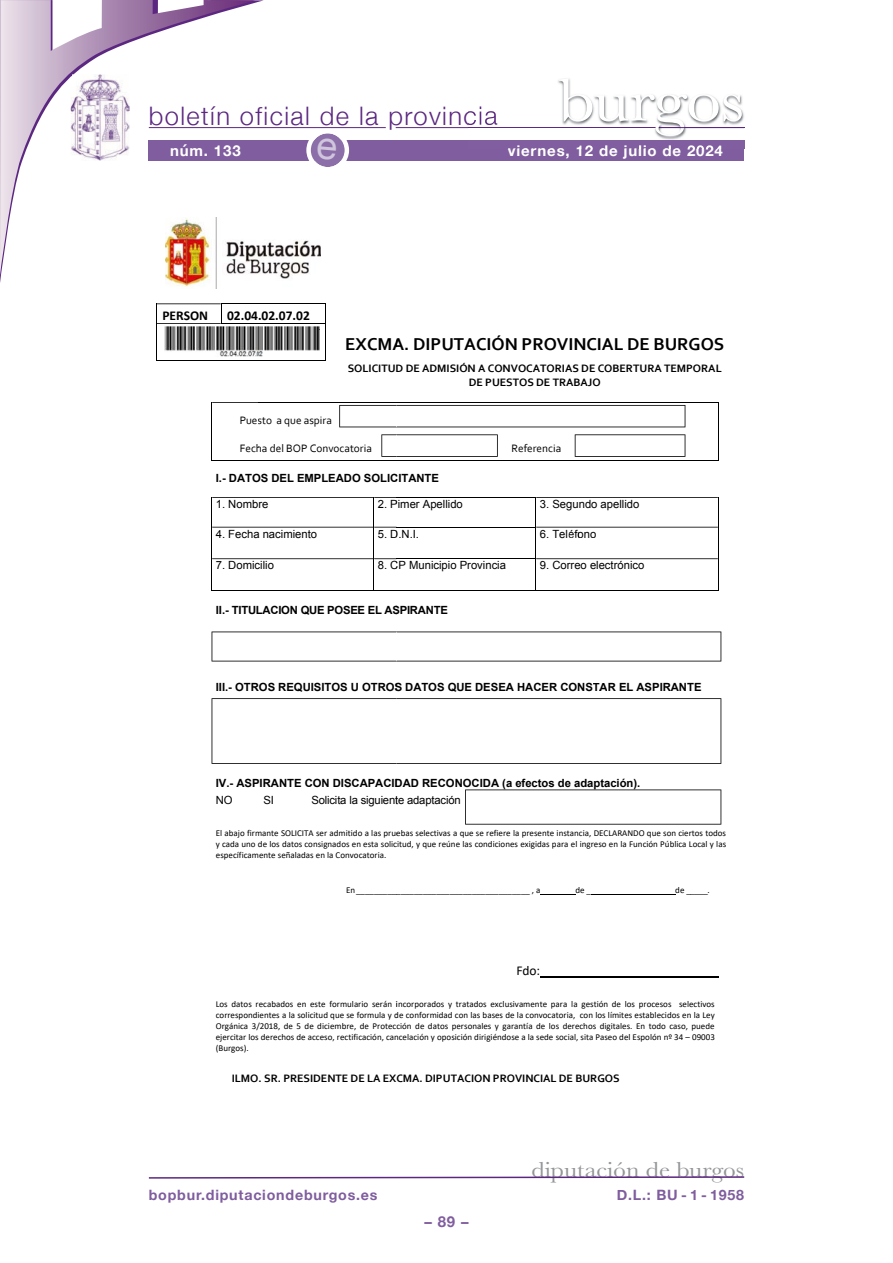
<style>
.page{position:relative;width:893px;height:1263px;background:#fff}
.page>*{position:absolute;margin:0;border:0;box-sizing:border-box;transform-origin:0 0}
.t1{font:63px "Baskerville";letter-spacing:-.01em;color:#fff;scale:1.12 1}
.t2{font:300 25.5px "Helvetica Neue";letter-spacing:.055em;color:#5c2781}
.t3{font:22.5px "Baskerville";color:#939598;scale:1.12 1}
.t4{font:700 18px "Corbel";color:#000}
.t5{font:700 15px "Helvetica Neue";letter-spacing:.055em;color:#fff}
.t6{font:700 15px "Helvetica Neue";color:#7f5d9e}
.t7{font:700 14.25px "Helvetica Neue";letter-spacing:.055em;color:#7f5d9e}
.t8{font:700 13.5px "Calibri";color:#000}
.t9{font:13.5px "Calibri";color:#000}
.t10{font:11.25px "Arial";color:#000}
.t11{font:700 11.25px "Arial";color:#000}
.t12{font:700 11.25px/13.8px "Corbel";color:#000;text-align:center}
.t13{font:11.25px "Corbel";color:#000}
.t14{font:700 11.25px "Arial";letter-spacing:-.02em;color:#000}
.t15{font:9px/10.9px "Calibri";color:#000}
</style>
<div class="page">
<hr style="left:396px;top:127px;width:348px;height:1px;background:#5c2781">
<hr style="left:149px;top:127px;width:237px;height:1px;background:#5c2781">
<svg style="left:0;top:0;width:255px;height:275px"></svg>
<div style="left:149px;top:140px;width:595px;height:20px;background:#7f5d9e"></div>
<svg style="left:148px;top:1176px;width:597px;height:3px"></svg>
<img style="left:468px;top:78px;width:277px;height:71px">
<img style="left:468px;top:127px;width:191px;height:1px">
<img style="left:468px;top:140px;width:276px;height:9px">
<img style="left:508px;top:145px;width:61px;height:4px">
<hr style="left:659px;top:127px;width:85px;height:1px;background:#5c2781">
<img style="left:71px;top:74px;width:59px;height:87px">
<img style="left:165px;top:217px;width:156px;height:72px">
<hr style="left:212px;top:402px;width:46px;height:1px;background:#000">
<hr style="left:212px;top:402px;width:1px;height:58px;background:#000">
<hr style="left:212px;top:460px;width:46px;height:1px;background:#000">
<svg style="left:156px;top:303px;width:170px;height:58px"></svg>
<hr style="left:258px;top:360px;width:67px;height:1px;background:#000">
<hr style="left:325px;top:330px;width:1px;height:30px;background:#000">
<hr style="left:258px;top:402px;width:138px;height:1px;background:#000">
<hr style="left:258px;top:460px;width:138px;height:1px;background:#000">
<hr style="left:339px;top:427px;width:57px;height:1px;background:#000">
<svg style="left:339px;top:406px;width:1px;height:21px"></svg>
<hr style="left:339px;top:405px;width:57px;height:1px;background:#000">
<svg style="left:381px;top:434px;width:15px;height:23px"></svg>
<hr style="left:396px;top:763px;width:325px;height:1px;background:#000">
<hr style="left:720px;top:699px;width:1px;height:64px;background:#000">
<hr style="left:396px;top:698px;width:325px;height:1px;background:#000">
<hr style="left:396px;top:402px;width:322px;height:1px;background:#000">
<hr style="left:396px;top:460px;width:322px;height:1px;background:#000">
<hr style="left:718px;top:402px;width:1px;height:59px;background:#000">
<hr style="left:396px;top:497px;width:140px;height:1px;background:#000">
<hr style="left:536px;top:498px;width:182px;height:1px;background:#000">
<hr style="left:536px;top:497px;width:182px;height:1px;background:#000">
<hr style="left:396px;top:527px;width:140px;height:1px;background:#000">
<hr style="left:536px;top:527px;width:182px;height:1px;background:#000">
<svg style="left:718px;top:497px;width:1px;height:30px"></svg>
<hr style="left:536px;top:527px;width:1px;height:31px;background:#000">
<hr style="left:718px;top:527px;width:1px;height:31px;background:#000">
<hr style="left:396px;top:558px;width:140px;height:1px;background:#000">
<hr style="left:536px;top:559px;width:182px;height:1px;background:#000">
<hr style="left:536px;top:558px;width:182px;height:1px;background:#000">
<hr style="left:396px;top:590px;width:140px;height:1px;background:#000">
<hr style="left:536px;top:559px;width:1px;height:31px;background:#000">
<hr style="left:536px;top:590px;width:182px;height:1px;background:#000">
<hr style="left:718px;top:559px;width:1px;height:32px;background:#000">
<hr style="left:540px;top:894px;width:35px;height:1px;background:#000">
<hr style="left:591px;top:894px;width:84px;height:1px;background:#000">
<hr style="left:540px;top:976px;width:178px;height:1px;background:#000">
<hr style="left:396px;top:427px;width:289px;height:1px;background:#000">
<svg style="left:685px;top:406px;width:1px;height:21px"></svg>
<hr style="left:396px;top:405px;width:289px;height:1px;background:#000">
<hr style="left:575px;top:456px;width:110px;height:1px;background:#000">
<svg style="left:575px;top:435px;width:1px;height:21px"></svg>
<svg style="left:685px;top:435px;width:1px;height:21px"></svg>
<hr style="left:575px;top:434px;width:110px;height:1px;background:#000">
<hr style="left:396px;top:456px;width:102px;height:1px;background:#000">
<svg style="left:497px;top:435px;width:1px;height:21px"></svg>
<hr style="left:396px;top:434px;width:102px;height:1px;background:#000">
<hr style="left:465px;top:824px;width:256px;height:1px;background:#000">
<hr style="left:465px;top:790px;width:1px;height:34px;background:#000">
<hr style="left:720px;top:790px;width:1px;height:34px;background:#000">
<hr style="left:465px;top:789px;width:256px;height:1px;background:#000">
<hr style="left:396px;top:661px;width:325px;height:1px;background:#000">
<svg style="left:720px;top:632px;width:1px;height:29px"></svg>
<hr style="left:396px;top:631px;width:325px;height:1px;background:#000">
<hr style="left:212px;top:763px;width:184px;height:1px;background:#000">
<hr style="left:212px;top:699px;width:1px;height:64px;background:#000">
<hr style="left:212px;top:698px;width:184px;height:1px;background:#000">
<hr style="left:212px;top:498px;width:162px;height:1px;background:#000">
<hr style="left:212px;top:497px;width:162px;height:1px;background:#000">
<hr style="left:212px;top:527px;width:162px;height:1px;background:#000">
<svg style="left:374px;top:497px;width:22px;height:31px"></svg>
<hr style="left:212px;top:527px;width:1px;height:31px;background:#000">
<hr style="left:374px;top:527px;width:1px;height:31px;background:#000">
<hr style="left:212px;top:559px;width:162px;height:1px;background:#000">
<hr style="left:212px;top:558px;width:162px;height:1px;background:#000">
<svg style="left:374px;top:558px;width:22px;height:2px"></svg>
<hr style="left:212px;top:559px;width:1px;height:31px;background:#000">
<hr style="left:212px;top:590px;width:162px;height:1px;background:#000">
<hr style="left:374px;top:559px;width:1px;height:31px;background:#000">
<svg style="left:374px;top:590px;width:22px;height:1px"></svg>
<hr style="left:212px;top:661px;width:184px;height:1px;background:#000">
<svg style="left:212px;top:632px;width:1px;height:29px"></svg>
<hr style="left:212px;top:631px;width:184px;height:1px;background:#000">
<svg style="left:306px;top:133px;width:43px;height:34px"></svg>
<h2 class="t2" style="left:149px;top:100px;width:350px">boletín oficial de la provincia</h2>
<h1 class="t1" style="left:558px;top:64px;width:168px">burgos</h1>
<h3 class="t5" style="left:170px;top:141px;width:72px">núm. 133</h3>
<h3 class="t5" style="left:508px;top:141px;width:217px">viernes, 12 de julio de 2024</h3>
<h3 class="t8" style="left:162px;top:309px;width:47px">PERSON</h3>
<h3 class="t8" style="left:227px;top:309px;width:84px">02.04.02.07.02</h3>
<h3 class="t4" style="left:345px;top:337px;width:380px">EXCMA. DIPUTACIÓN PROVINCIAL DE BURGOS</h3>
<p class="t12" style="left:348px;top:363px;width:376px">SOLICITUD DE ADMISIÓN A CONVOCATORIAS DE COBERTURA TEMPORAL<br>DE PUESTOS DE TRABAJO</p>
<p class="t13" style="left:240px;top:416px;width:94px">Puesto a que aspira</p>
<p class="t13" style="left:240px;top:443px;width:134px">Fecha del BOP Convocatoria</p>
<p class="t13" style="left:511px;top:443px;width:51px">Referencia</p>
<p class="t11" style="left:216px;top:472px;width:225px">I.- DATOS DEL EMPLEADO SOLICITANTE</p>
<p class="t10" style="left:378px;top:498px;width:87px">2. Pimer Apellido</p>
<p class="t10" style="left:540px;top:498px;width:101px">3. Segundo apellido</p>
<p class="t10" style="left:378px;top:528px;width:43px">5. D.N.I.</p>
<p class="t10" style="left:540px;top:528px;width:58px">6. Teléfono</p>
<p class="t10" style="left:378px;top:559px;width:130px">8. CP Municipio Provincia</p>
<p class="t10" style="left:540px;top:559px;width:106px">9. Correo electrónico</p>
<p class="t10" style="left:216px;top:498px;width:54px">1. Nombre</p>
<p class="t10" style="left:216px;top:528px;width:103px">4. Fecha nacimiento</p>
<p class="t10" style="left:216px;top:559px;width:60px">7. Domicilio</p>
<p class="t14" style="left:216px;top:604px;width:234px">II.- TITULACION QUE POSEE EL ASPIRANTE</p>
<p class="t11" style="left:216px;top:681px;width:487px">III.- OTROS REQUISITOS U OTROS DATOS QUE DESEA HACER CONS AR EL ASPIRANTE</p>
<p class="t11" style="left:593px;top:681px;width:8px">T</p>
<p class="t11" style="left:216px;top:777px;width:426px">IV.- ASPIRANTE CON DISCAPACIDAD RECONOCIDA (a efectos de adaptación).</p>
<p class="t10" style="left:311px;top:794px;width:151px">Solicita la siguiente adaptación</p>
<p class="t15" style="left:216px;top:828px;width:512px">El abajo firmante SOLICITA ser admitido a las pruebas selectivas a que se refiere la presente instancia, DECLARANDO que son ciertos todos y cada uno de los datos consignados en esta solicitud, y que reúne las condiciones exigidas para el ingreso en la Función Pública Local y las</p>
<p class="t15" style="left:346px;top:885px;width:196px">En _______________________________________ , a</p>
<p class="t15" style="left:575px;top:885px;width:17px">de_</p>
<p class="t15" style="left:675px;top:885px;width:36px">de _____.</p>
<p class="t10" style="left:216px;top:794px;width:18px">NO</p>
<p class="t10" style="left:264px;top:794px;width:12px">SI</p>
<p class="t15" style="left:216px;top:850px;width:172px">específicamente señaladas en la Convocatoria.</p>
<h3 class="t9" style="left:517px;top:964px;width:25px">Fdo:</h3>
<p class="t15" style="left:216px;top:999px;width:500px">Los datos recabados en este formulario serán incorporados y tratados exclusivamente para la gestión de los procesos selectivos correspondientes a la solicitud que se formula y de conformidad con las bases de la convocatoria, con los límites establecidos en la Ley</p>
<p class="t15" style="left:216px;top:1021px;width:501px;text-align:justify">Orgánica 3/2018, de 5 de diciembre, de Protección de datos personales y garantía de los derechos digitales. En todo caso, puede ejercitar los derechos de acceso, rectificación, cancelación y oposición dirigiéndose a la sede social, sita Paseo del Espolón nº 34 – 09003 (Burgos).</p>
<p class="t12" style="left:232px;top:1072px;width:389px">ILMO. SR. PRESIDENTE DE LA EXCMA. DIPUTACION PROVINCIAL DE BURGOS</p>
<h3 class="t3" style="left:531px;top:1157px;width:191px">diputación de burgos</h3>
<h3 class="t7" style="left:149px;top:1186px;width:230px">bopbur.diputaciondeburgos.es</h3>
<h3 class="t7" style="left:617px;top:1186px;width:129px">D.L.: BU - 1 - 1958</h3>
<h3 class="t6" style="left:424px;top:1212px;width:46px">– 89 –</h3>
</div>
